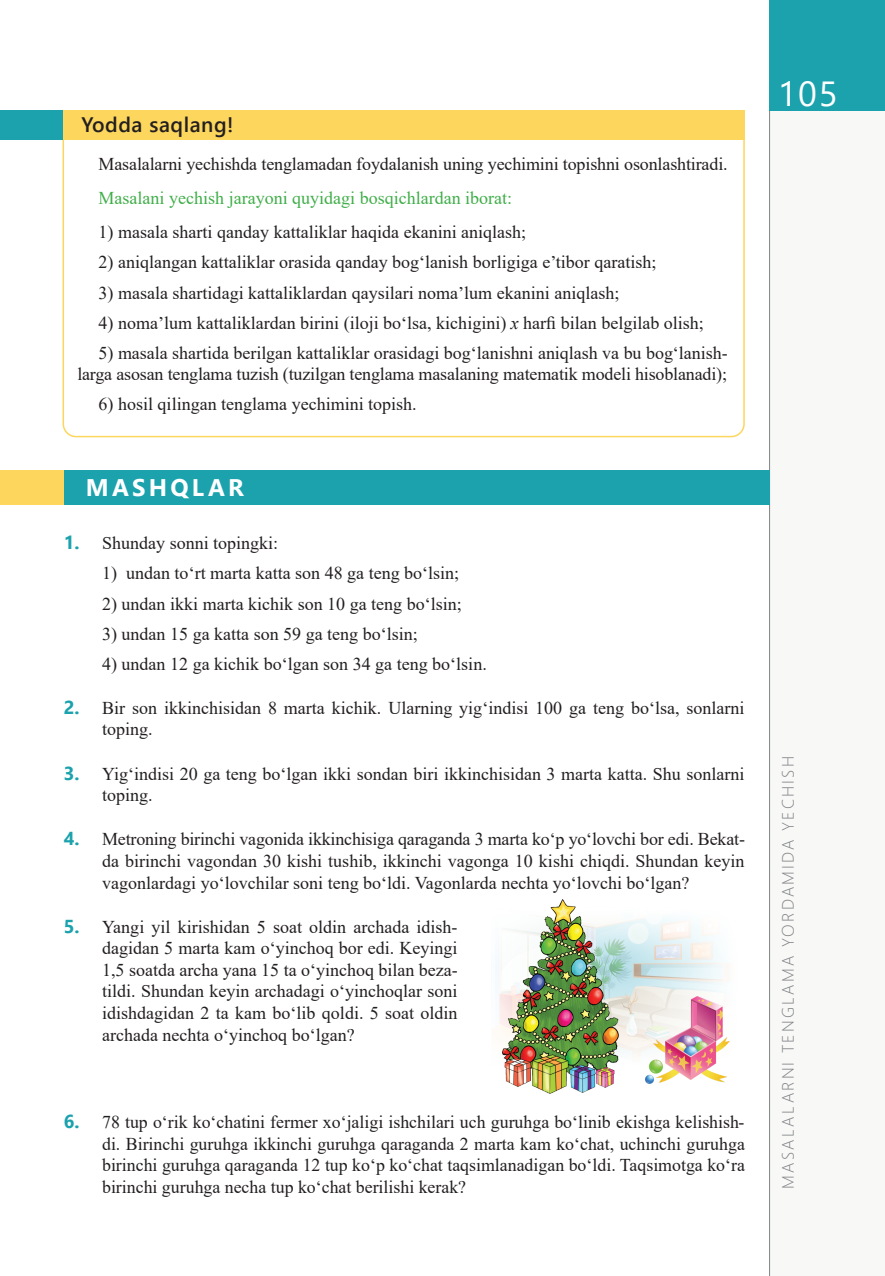
<style>
.page{position:relative;width:885px;height:1276px;background:#fff}
.page>*{position:absolute;margin:0;border:0;box-sizing:border-box;transform-origin:0 0}
.t1{font:34.8px "Segoe UI";color:#fff}
.t2{font:700 24px "Segoe UI";letter-spacing:.135em;color:#fff}
.t3{font:600 21px "Segoe UI";letter-spacing:.025em;color:#231f20}
.t4{font:18px/21.6px "Times New Roman";color:#231f20;text-align:justify}
.t5{font:18px "Times New Roman";color:#40ae49}
.t6{font:300 16.5px "Segoe UI";letter-spacing:.135em;color:#808285}
.s1{font-style:italic}
.s2{font-family:"Segoe UI";font-weight:700;font-size:18.75px;color:#1ba2ad}
</style>
<div class="page">
<div style="left:769px;top:89px;width:115px;height:1187px;background:#f8f8f7"></div>
<hr style="left:769px;top:0;width:1px;height:1276px;background:#808285">
<div style="left:769px;top:0;width:115px;height:111px;background:#1ba2ad"></div>
<img style="left:495px;top:918px;width:235px;height:166px">
<img style="left:502px;top:899px;width:116px;height:194px">
<img style="left:645px;top:996px;width:84px;height:87px">
<div style="left:63px;top:111px;width:681px;height:29px;background:#fcd65d"></div>
<div style="left:0;top:111px;width:63px;height:29px;background:#1ba2ad"></div>
<div style="left:64px;top:470px;width:705px;height:34px;background:#1ba2ad"></div>
<div style="left:0;top:470px;width:64px;height:34px;background:#fcd65d"></div>
<p class="t3" style="left:81px;top:104px;width:154px">Yodda saqlang!</p>
<p class="t4" style="left:99px;top:152px;width:630px">Masalalarni yechishda tenglamadan foydalanish uning yechimini topishni osonlashtiradi.</p>
<p class="t5" style="left:99px;top:185px;width:415px">Masalani yechish jarayoni quyidagi bosqichlardan iborat:</p>
<p class="t4" style="left:99px;top:221px;width:429px">1) masala sharti qanday kattaliklar haqida ekanini aniqlash;</p>
<p class="t4" style="left:99px;top:251px;width:559px">2) aniqlangan kattaliklar orasida qanday bog‘lanish borligiga e’tibor qaratish;</p>
<p class="t4" style="left:99px;top:281px;width:522px">3) masala shartidagi kattaliklardan qaysilari noma’lum ekanini aniqlash;</p>
<p class="t4" style="left:99px;top:311px;width:606px">4) noma’lum kattaliklardan birini (iloji bo‘lsa, kichigini) <span class="s1">x</span> harfi bilan belgilab olish;</p>
<p class="t4" style="left:77px;top:341px;width:651px;text-align:right">5) masala shartida berilgan kattaliklar orasidagi bog‘lanishni aniqlash va bu bog‘lanish&shy;larga asosan tenglama tuzish (tuzilgan tenglama masalaning matematik modeli hisoblanadi);</p>
<p class="t4" style="left:99px;top:393px;width:320px">6) hosil qilingan tenglama yechimini topish.</p>
<h2 class="t2" style="left:86px;top:464px;width:159px">MASHQLAR</h2>
<p class="t4" style="left:64px;top:532px;width:216px"><span class="s2">1.</span> Shunday sonni topingki:</p>
<p class="t4" style="left:102px;top:562px;width:358px">1) undan to‘rt marta katta son 48 ga teng bo‘lsin;</p>
<p class="t4" style="left:102px;top:592px;width:361px">2) undan ikki marta kichik son 10 ga teng bo‘lsin;</p>
<p class="t4" style="left:102px;top:622px;width:317px">3) undan 15 ga katta son 59 ga teng bo‘lsin;</p>
<p class="t4" style="left:102px;top:652px;width:386px">4) undan 12 ga kichik bo‘lgan son 34 ga teng bo‘lsin.</p>
<p class="t4" style="left:102px;top:696px;width:644px;text-indent:-38px"><span class="s2">2.</span> Bir son ikkinchisidan 8 marta kichik. Ularning yig‘indisi 100 ga teng bo‘lsa, sonlarni toping.</p>
<p class="t4" style="left:102px;top:762px;width:644px;text-indent:-38px"><span class="s2">3.</span> Yig‘indisi 20 ga teng bo‘lgan ikki sondan biri ikkinchisidan 3 marta katta. Shu sonlarni toping.</p>
<p class="t4" style="left:102px;top:828px;width:644px;text-indent:-38px"><span class="s2">4.</span> Metroning birinchi vagonida ikkinchisiga qaraganda 3 marta ko‘p yo‘lovchi bor edi. Bekat&shy;da birinchi vagondan 30 kishi tushib, ikkinchi vagonga 10 kishi chiqdi. Shundan keyin vagonlardagi yo‘lovchilar soni teng bo‘ldi. Vagonlarda nechta yo‘lovchi bo‘lgan?</p>
<p class="t4" style="left:102px;top:915px;width:357px;text-indent:-38px"><span class="s2">5.</span> Yangi yil kirishidan 5 soat oldin archada idish&shy;dagidan 5 marta kam o‘yinchoq bor edi. Keyingi 1,5 soatda archa yana 15 ta o‘yinchoq bilan beza&shy;tildi. Shundan keyin archadagi o‘yinchoqlar soni idishdagidan 2 ta kam bo‘lib qoldi. 5 soat oldin archada nechta o‘yinchoq bo‘lgan?</p>
<p class="t4" style="left:102px;top:1110px;width:644px;text-indent:-38px"><span class="s2">6.</span> 78 tup o‘rik ko‘chatini fermer xo‘jaligi ishchilari uch guruhga bo‘linib ekishga kelishish&shy;di. Birinchi guruhga ikkinchi guruhga qaraganda 2 marta kam ko‘chat, uchinchi guruhga birinchi guruhga qaraganda 12 tup ko‘p ko‘chat taqsimlanadigan bo‘ldi. Taqsimotga ko‘ra birinchi guruhga necha tup ko‘chat berilishi kerak?</p>
<h1 class="t1" style="left:777px;top:61px;width:61px">105</h1>
<p class="t6" style="left:772px;top:1188px;width:434px;rotate:-90deg">MASALALARNI TENGLAMA YORDAMIDA YECHISH</p>
</div>
